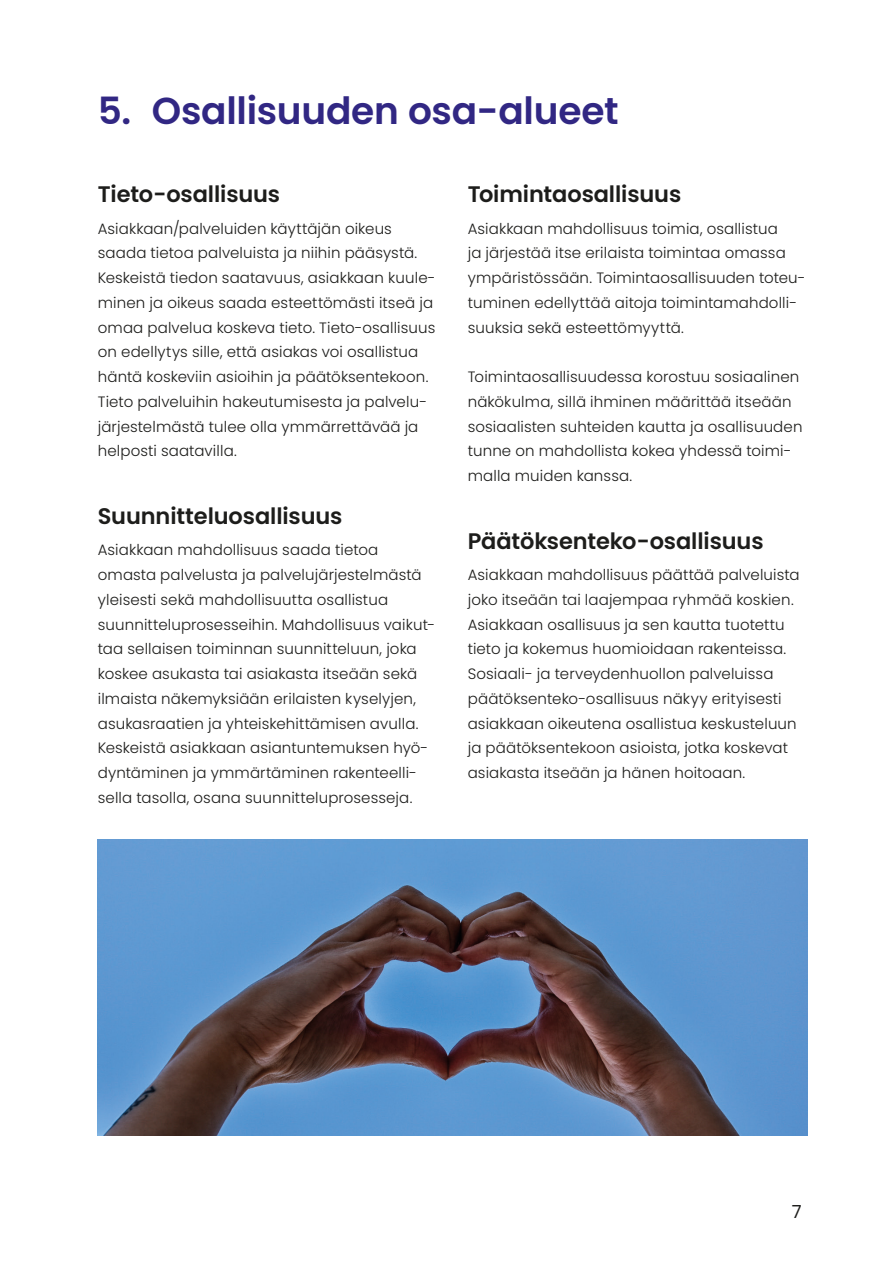
<style>
.page{position:relative;width:893px;height:1263px;background:#fff}
.page>*{position:absolute;margin:0;border:0;box-sizing:border-box;transform-origin:0 0}
.Otsikko_1{font:600 37.5px "Poppins";letter-spacing:-.01em;color:#312783}
.Otsikko_2{font:600 22.5px "Poppins";letter-spacing:-.005em;color:#1d1d1b}
.t1{font:18px "Poppins";color:#1d1d1b}
.Leipis_11_16_5_SU{font:300 15px/24.8px "Poppins";letter-spacing:.01em;color:#1d1d1b}
</style>
<div class="page">
<img style="left:98px;top:840px;width:710px;height:295px">
<h1 class="Otsikko_1" style="left:98px;top:90px;width:522px">5. Osallisuuden osa-alueet</h1>
<h2 class="Otsikko_2" style="left:98px;top:181px;width:184px">Tieto-osallisuus</h2>
<p class="Leipis_11_16_5_SU" style="left:98px;top:216px;width:339px">Asiakkaan/palveluiden käyttäjän oikeus saada tietoa palveluista ja niihin pääsystä.<br>Keskeistä tiedon saatavuus, asiakkaan kuule&shy;minen ja oikeus saada esteettömästi itseä ja omaa palvelua koskeva tieto. Tieto-osallisuus on edellytys sille, että asiakas voi osallistua häntä koskeviin asioihin ja päätöksentekoon.<br>Tieto palveluihin hakeutumisesta ja palvelu&shy;järjestelmästä tulee olla ymmärrettävää ja helposti saatavilla.</p>
<h2 class="Otsikko_2" style="left:98px;top:503px;width:246px">Suunnitteluosallisuus</h2>
<p class="Leipis_11_16_5_SU" style="left:98px;top:538px;width:339px">Asiakkaan mahdollisuus saada tietoa omasta palvelusta ja palvelujärjestelmästä yleisesti sekä mahdollisuutta osallistua suunnitteluprosesseihin. Mahdollisuus vaikut&shy;taa sellaisen toiminnan suunnitteluun, joka koskee asukasta tai asiakasta itseään sekä ilmaista näkemyksiään erilaisten kyselyjen, asukasraatien ja yhteiskehittämisen avulla.<br>Keskeistä asiakkaan asiantuntemuksen hyö&shy;dyntäminen ja ymmärtäminen rakenteelli&shy;sella tasolla, osana suunnitteluprosesseja.</p>
<h2 class="Otsikko_2" style="left:468px;top:181px;width:215px">Toimintaosallisuus</h2>
<p class="Leipis_11_16_5_SU" style="left:468px;top:216px;width:339px">Asiakkaan mahdollisuus toimia, osallistua<br>ja järjestää itse erilaista toimintaa omassa ympäristössään. Toimintaosallisuuden toteu&shy;tuminen edellyttää aitoja toimintamahdolli&shy;suuksia sekä esteettömyyttä.</p>
<p class="Leipis_11_16_5_SU" style="left:468px;top:364px;width:336px">Toimintaosallisuudessa korostuu sosiaalinen näkökulma, sillä ihminen määrittää itseään sosiaalisten suhteiden kautta ja osallisuuden tunne on mahdollista kokea yhdessä toimi&shy;malla muiden kanssa.</p>
<h2 class="Otsikko_2" style="left:468px;top:528px;width:297px">Päätöksenteko-osallisuus</h2>
<p class="Leipis_11_16_5_SU" style="left:468px;top:562px;width:333px">Asiakkaan mahdollisuus päättää palveluista joko itseään tai laajempaa ryhmää koskien.<br>Asiakkaan osallisuus ja sen kautta tuotettu tieto ja kokemus huomioidaan rakenteissa.<br>Sosiaali- ja terveydenhuollon palveluissa päätöksenteko-osallisuus näkyy erityisesti asiakkaan oikeutena osallistua keskusteluun ja päätöksentekoon asioista, jotka koskevat asiakasta itseään ja hänen hoitoaan.</p>
<p class="t1" style="left:792px;top:1201px;width:11px">7</p>
</div>
